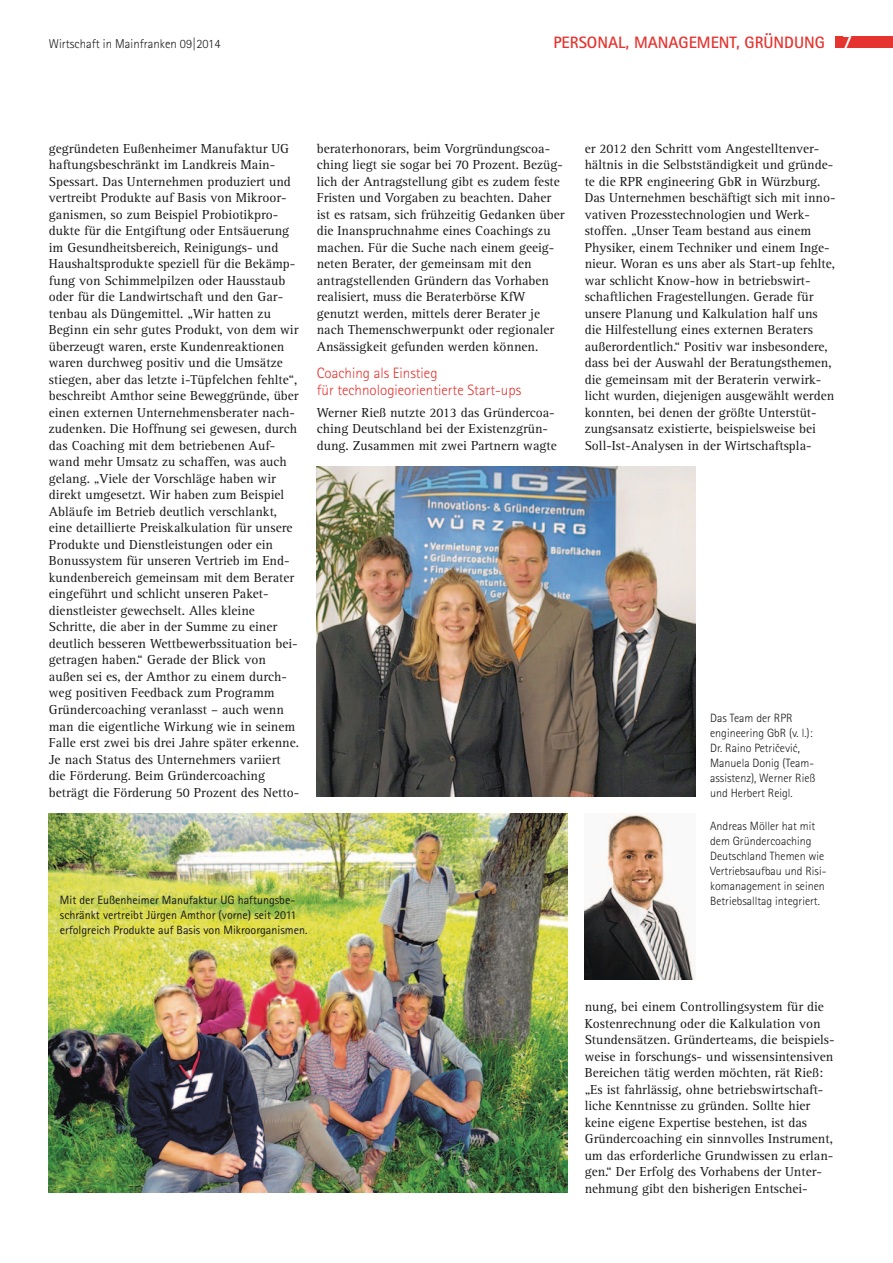
<style>
.page{position:relative;width:893px;height:1263px;background:#fff}
.page>*{position:absolute;margin:0;border:0;box-sizing:border-box;transform-origin:0 0}
.t1{font:700 19.5px "Rotis Sans Serif Pro";color:#fff}
.t2{font:700 16.5px "Rotis Sans Serif Pro";color:#e53430}
._5_Zwiti_Pro{font:300 15px/16.5px "Rotis Sans Serif Pro";color:#e53430}
._4_Grundtext_Pro{font:13.5px/16.5px "Rotis Serif Pro";color:#19181a}
.t3{font:300 12.75px "Rotis Sans Serif Pro";color:#19181a}
._5a_BU_Pro{font:300 12px/15px "Rotis Sans Serif Pro";color:#19181a}
._5a_BU_Pro-2{font:12px/15px "Rotis Sans Serif Pro";color:#19181a}
</style>
<div class="page">
<div style="left:836px;top:36px;width:57px;height:12px;background:#e53430"></div>
<img style="left:49px;top:813px;width:519px;height:379px">
<img style="left:585px;top:813px;width:111px;height:166px">
<img style="left:317px;top:466px;width:378px;height:330px">
<p class="t3" style="left:49px;top:36px;width:173px">Wirtschaft in Mainfranken 09|2014</p>
<p class="t2" style="left:553px;top:32px;width:273px">PERSONAL, MANAGEMENT, GRÜNDUNG</p>
<p class="t1" style="left:842px;top:29px;width:12px">7</p>
<p class="_4_Grundtext_Pro" style="left:49px;top:140px;width:252px">gegründeten Eußenheimer Manufaktur UG haftungsbeschränkt im Landkreis Main-Spessart. Das Unternehmen produziert und vertreibt Produkte auf Basis von Mikroor&shy;ganismen, so zum Beispiel Probiotikpro&shy;dukte für die Entgiftung oder Entsäuerung im Gesundheitsbereich, Reinigungs- und Haushaltsprodukte speziell für die Bekämp&shy;fung von Schimmelpilzen oder Hausstaub oder für die Landwirtschaft und den Gar&shy;tenbau als Düngemittel. „Wir hatten zu Beginn ein sehr gutes Produkt, von dem wir überzeugt waren, erste Kundenreaktionen waren durchweg positiv und die Umsätze stiegen, aber das letzte i-Tüpfelchen fehlte“, beschreibt Amthor seine Beweggründe, über einen externen Unternehmensberater nach&shy;zudenken. Die Hoffnung sei gewesen, durch das Coaching mit dem betriebenen Auf&shy;wand mehr Umsatz zu schaffen, was auch gelang. „Viele der Vorschläge haben wir direkt umgesetzt. Wir haben zum Beispiel Abläufe im Betrieb deutlich verschlankt, eine detaillierte Preiskalkulation für unsere Produkte und Dienstleistungen oder ein Bonussystem für unseren Vertrieb im End&shy;kundenbereich gemeinsam mit dem Berater eingeführt und schlicht unseren Paket&shy;dienstleister gewechselt. Alles kleine Schritte, die aber in der Summe zu einer deutlich besseren Wettbewerbssituation bei&shy;getragen haben.“ Gerade der Blick von außen sei es, der Amthor zu einem durch&shy;weg positiven Feedback zum Programm Gründercoaching veranlasst – auch wenn man die eigentliche Wirkung wie in seinem Falle erst zwei bis drei Jahre später erkenne.</p>
<p class="_4_Grundtext_Pro" style="left:49px;top:751px;width:252px">Je nach Status des Unternehmers variiert die Förderung. Beim Gründercoaching beträgt die Förderung 50 Prozent des Netto-</p>
<p class="_4_Grundtext_Pro" style="left:317px;top:140px;width:249px">beraterhonorars, beim Vorgründungscoa&shy;ching liegt sie sogar bei 70 Prozent. Bezüg&shy;lich der Antragstellung gibt es zudem feste Fristen und Vorgaben zu beachten. Daher ist es ratsam, sich frühzeitig Gedanken über die Inanspruchnahme eines Coachings zu machen. Für die Suche nach einem geeig&shy;neten Berater, der gemeinsam mit den antragstellenden Gründern das Vorhaben realisiert, muss die Beraterbörse KfW genutzt werden, mittels derer Berater je nach Themenschwerpunkt oder regionaler Ansässigkeit gefunden werden können.</p>
<p class="_5_Zwiti_Pro" style="left:317px;top:365px;width:206px">Coaching als Einstieg<br>für technologieorientierte Start-ups</p>
<p class="_4_Grundtext_Pro" style="left:317px;top:404px;width:242px">Werner Rieß nutzte 2013 das Gründercoa&shy;ching Deutschland bei der Existenzgrün&shy;dung. Zusammen mit zwei Partnern wagte</p>
<p class="_4_Grundtext_Pro" style="left:585px;top:140px;width:252px">er 2012 den Schritt vom Angestelltenver&shy;hältnis in die Selbstständigkeit und gründe&shy;te die RPR engineering GbR in Würzburg.<br>Das Unternehmen beschäftigt sich mit inno&shy;vativen Prozesstechnologien und Werk&shy;stoffen. „Unser Team bestand aus einem Physiker, einem Techniker und einem Inge&shy;nieur. Woran es uns aber als Start-up fehlte, war schlicht Know-how in betriebswirt&shy;schaftlichen Fragestellungen. Gerade für unsere Planung und Kalkulation half uns die Hilfestellung eines externen Beraters außerordentlich.“ Positiv war insbesondere, dass bei der Auswahl der Beratungsthemen, die gemeinsam mit der Beraterin verwirk&shy;licht wurden, diejenigen ausgewählt werden konnten, bei denen der größte Unterstüt&shy;zungsansatz existierte, beispielsweise bei Soll-Ist-Analysen in der Wirtschaftspla-</p>
<p class="_5a_BU_Pro" style="left:710px;top:710px;width:107px">Das Team der RPR engineering GbR (v. l.):<br>Dr. Raino Petričević,<br>Manuela Donig (Team&shy;assistenz), Werner Rieß und Herbert Reigl.</p>
<p class="_5a_BU_Pro" style="left:710px;top:818px;width:118px">Andreas Möller hat mit dem Gründercoaching<br>Deutschland Themen wie<br>Vertriebsaufbau und Risi&shy;komanagement in seinen</p>
<p class="_5a_BU_Pro-2" style="left:60px;top:892px;width:237px">Mit der Eußenheimer Manufaktur UG haftungsbe-</p>
<p class="_5a_BU_Pro" style="left:710px;top:893px;width:111px">Betriebsalltag integriert.</p>
<p class="_5a_BU_Pro-2" style="left:60px;top:907px;width:249px">schränkt vertreibt Jürgen Amthor (vorne) seit 2011 erfolgreich Produkte auf Basis von Mikroorganismen.</p>
<p class="_4_Grundtext_Pro" style="left:585px;top:998px;width:252px">nung, bei einem Controllingsystem für die Kostenrechnung oder die Kalkulation von Stundensätzen. Gründerteams, die beispiels&shy;weise in forschungs- und wissensintensiven Bereichen tätig werden möchten, rät Rieß: „Es ist fahrlässig, ohne betriebswirtschaft&shy;liche Kenntnisse zu gründen. Sollte hier keine eigene Expertise bestehen, ist das Gründercoaching ein sinnvolles Instrument, um das erforderliche Grundwissen zu erlan&shy;gen.“ Der Erfolg des Vorhabens der Unter&shy;nehmung gibt den bisherigen Entschei-</p>
</div>
